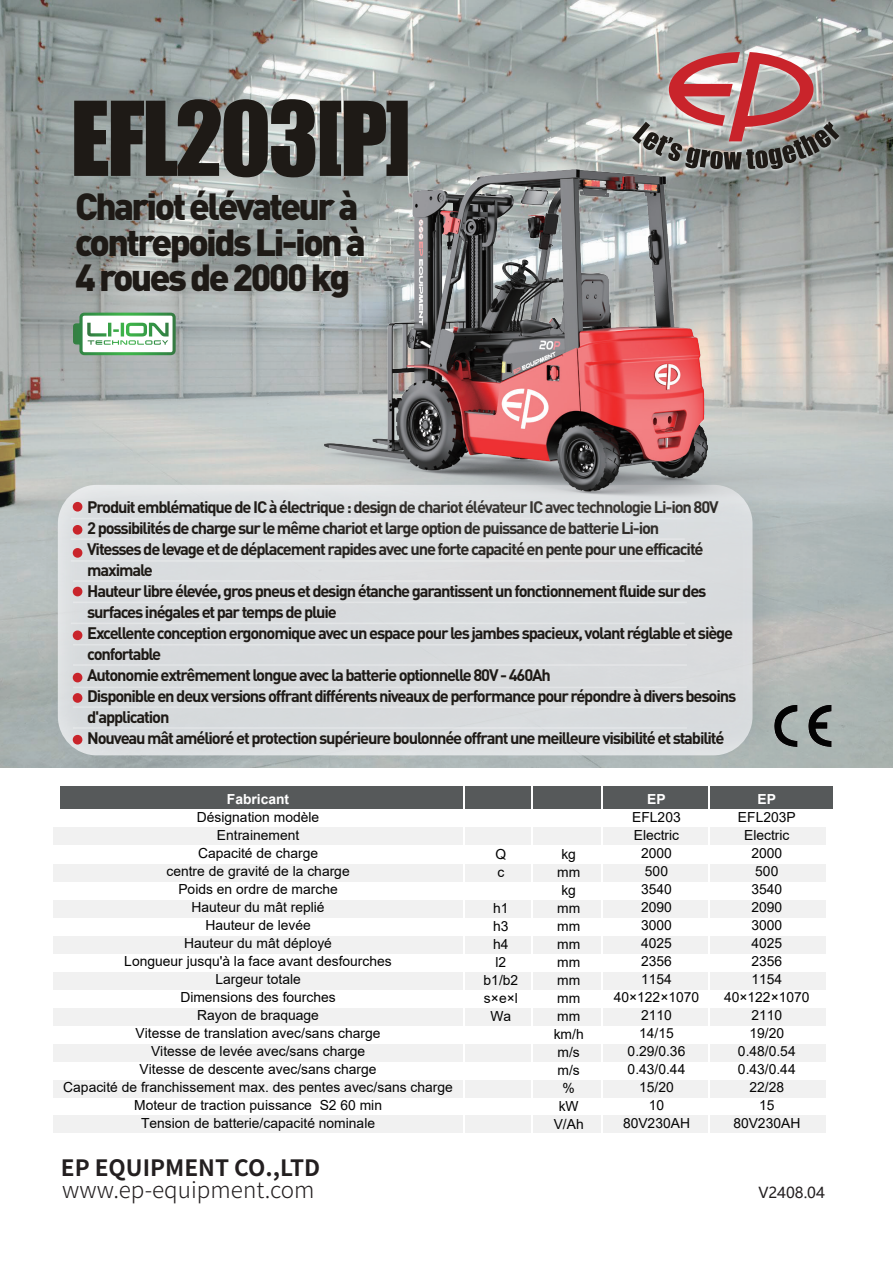
<style>
.page{position:relative;width:893px;height:1263px;background:#fff}
.page>*{position:absolute;margin:0;border:0;box-sizing:border-box;transform-origin:0 0}
.t1{font:95.1px "Impact";letter-spacing:-.03em;color:#1e1a16}
.t2{font:900 37.35px/35.2px "DIN";letter-spacing:-.07em;color:#1e1a16}
.t3{font:300 22.5px "Source Han Sans CN";color:#231f20}
.t4{font:700 22.5px "Source Han Sans CN";color:#231f20}
.t5{font:700 16.5px/21px "DIN";letter-spacing:-.07em;color:#1e1a16}
.t6{font:15px "Microsoft Ya Hei";color:#231f20}
.t7{font:13.8px/18px "Arial";color:#030303;text-align:center}
.t8{font:700 13.8px "Arial";color:#fff}
</style>
<div class="page">
<div style="left:60px;top:786px;width:82px;height:23px;background:#56595a"></div>
<div style="left:141px;top:786px;width:270px;height:23px;background:#56595a"></div>
<div style="left:410px;top:786px;width:423px;height:23px;background:#56595a"></div>
<div style="left:53px;top:827px;width:82px;height:18px;background:#f1f1f1"></div>
<div style="left:134px;top:827px;width:271px;height:18px;background:#f1f1f1"></div>
<div style="left:404px;top:827px;width:422px;height:18px;background:#f1f1f1"></div>
<div style="left:53px;top:863px;width:82px;height:18px;background:#f1f1f1"></div>
<div style="left:134px;top:863px;width:271px;height:18px;background:#f1f1f1"></div>
<div style="left:404px;top:863px;width:422px;height:18px;background:#f1f1f1"></div>
<div style="left:53px;top:899px;width:82px;height:18px;background:#f1f1f1"></div>
<div style="left:134px;top:899px;width:271px;height:18px;background:#f1f1f1"></div>
<div style="left:404px;top:899px;width:422px;height:18px;background:#f1f1f1"></div>
<div style="left:53px;top:936px;width:82px;height:18px;background:#f1f1f1"></div>
<div style="left:134px;top:936px;width:271px;height:18px;background:#f1f1f1"></div>
<div style="left:404px;top:936px;width:422px;height:18px;background:#f1f1f1"></div>
<div style="left:53px;top:972px;width:82px;height:18px;background:#f1f1f1"></div>
<div style="left:134px;top:972px;width:271px;height:18px;background:#f1f1f1"></div>
<div style="left:404px;top:972px;width:422px;height:18px;background:#f1f1f1"></div>
<div style="left:53px;top:1008px;width:82px;height:18px;background:#f1f1f1"></div>
<div style="left:134px;top:1008px;width:271px;height:18px;background:#f1f1f1"></div>
<div style="left:404px;top:1008px;width:422px;height:18px;background:#f1f1f1"></div>
<div style="left:53px;top:1044px;width:82px;height:18px;background:#f1f1f1"></div>
<div style="left:134px;top:1044px;width:271px;height:18px;background:#f1f1f1"></div>
<div style="left:404px;top:1044px;width:422px;height:18px;background:#f1f1f1"></div>
<div style="left:53px;top:1080px;width:82px;height:18px;background:#f1f1f1"></div>
<div style="left:134px;top:1080px;width:271px;height:18px;background:#f1f1f1"></div>
<div style="left:404px;top:1080px;width:422px;height:18px;background:#f1f1f1"></div>
<div style="left:53px;top:1115px;width:82px;height:18px;background:#f1f1f1"></div>
<div style="left:134px;top:1115px;width:271px;height:18px;background:#f1f1f1"></div>
<div style="left:404px;top:1115px;width:422px;height:18px;background:#f1f1f1"></div>
<hr style="left:463px;top:776px;width:2px;height:413px;background:#fff">
<hr style="left:531px;top:777px;width:1px;height:413px;background:#fff">
<hr style="left:601px;top:776px;width:2px;height:413px;background:#fff">
<hr style="left:708px;top:776px;width:2px;height:413px;background:#fff">
<img style="left:820px;top:698px;width:16px;height:53px">
<img style="left:9px;top:582px;width:811px;height:220px">
<hr style="left:73px;top:601px;width:614px;height:2px;background:#fff">
<hr style="left:73px;top:644px;width:614px;height:1px;background:#fff">
<hr style="left:73px;top:664px;width:614px;height:2px;background:#fff">
<hr style="left:73px;top:687px;width:614px;height:1px;background:#fff">
<hr style="left:73px;top:706px;width:614px;height:2px;background:#fff">
<hr style="left:73px;top:727px;width:614px;height:2px;background:#fff">
<hr style="left:71px;top:622px;width:614px;height:2px;background:#fff">
<div style="left:73px;top:587px;width:9px;height:9px;background:#c9242b;border-radius:50%"></div>
<div style="left:73px;top:630px;width:9px;height:10px;background:#c9242b;border-radius:50%"></div>
<div style="left:73px;top:673px;width:9px;height:9px;background:#c9242b;border-radius:50%"></div>
<div style="left:73px;top:693px;width:9px;height:10px;background:#c9242b;border-radius:50%"></div>
<div style="left:73px;top:735px;width:9px;height:9px;background:#c9242b;border-radius:50%"></div>
<img style="left:0;top:0;width:893px;height:582px">
<h1 class="t1" style="left:70px;top:65px;width:343px">EFL203[P]</h1>
<h2 class="t2" style="left:75px;top:187px;width:292px">Chariot élévateur à contrepoids Li-ion à<br>4 roues de 2000 kg</h2>
<p class="t5" style="left:87px;top:495px;width:651px">Produit emblématique de IC à électrique : design de chariot élévateur IC avec technologie Li-ion 80V<br>2 possibilités de charge sur le même chariot et large option de puissance de batterie Li-ion<br>Vitesses de levage et de déplacement rapides avec une forte capacité en pente pour une efficacité maximale<br>Hauteur libre élevée, gros pneus et design étanche garantissent un fonctionnement fluide sur des surfaces inégales et par temps de pluie<br>Excellente conception ergonomique avec un espace pour les jambes spacieux, volant réglable et siège confortable<br>Autonomie extrêmement longue avec la batterie optionnelle 80V - 460Ah<br>Disponible en deux versions offrant différents niveaux de performance pour répondre à divers besoins d'application<br>Nouveau mât amélioré et protection supérieure boulonnée offrant une meilleure visibilité et stabilité</p>
<p class="t8" style="left:227px;top:789px;width:64px">Fabricant</p>
<p class="t7" style="left:63px;top:808px;width:391px">Désignation modèle<br>Entrainement<br>Capacité de charge<br>centre de gravité de la charge<br>Poids en ordre de marche<br>Hauteur du mât replié<br>Hauteur de levée<br>Hauteur du mât déployé<br>Longueur jusqu'à la face avant desfourches<br>Largeur totale<br>Dimensions des fourches<br>Rayon de braquage<br>Vitesse de translation avec/sans charge<br>Vitesse de levée avec/sans charge<br>Vitesse de descente avec/sans charge<br>Capacité de franchissement max. des pentes avec/sans charge<br>Moteur de traction puissance S2 60 min<br>Tension de batterie/capacité nominale</p>
<h3 class="t4" style="left:61px;top:1156px;width:261px">EP EQUIPMENT CO.,LTD</h3>
<h3 class="t3" style="left:62px;top:1177px;width:254px">www.ep-equipment.com</h3>
<p class="t7" style="left:496px;top:845px;width:12px;text-align:left">Q c</p>
<p class="t7" style="left:484px;top:899px;width:36px">h1<br>h3<br>h4<br>l2 b1/b2 s×e×l<br>Wa</p>
<p class="t7" style="left:554px;top:845px;width:32px">kg mm kg mm mm mm mm mm mm mm km/h m/s m/s % kW<br>V/Ah</p>
<p class="t8" style="left:647px;top:790px;width:20px">EP</p>
<p class="t7" style="left:614px;top:808px;width:87px">EFL203<br>Electric<br>2000<br>500<br>3540<br>2090<br>3000<br>4025<br>2356<br>1154<br>40×122×1070<br>2110<br>14/15<br>0.29/0.36<br>0.43/0.44<br>15/20<br>10<br>80V230AH</p>
<p class="t8" style="left:758px;top:790px;width:20px">EP</p>
<p class="t7" style="left:724px;top:808px;width:87px">EFL203P<br>Electric<br>2000<br>500<br>3540<br>2090<br>3000<br>4025<br>2356<br>1154<br>40×122×1070<br>2110<br>19/20<br>0.48/0.54<br>0.43/0.44<br>22/28<br>15<br>80V230AH</p>
<p class="t6" style="left:758px;top:1182px;width:68px">V2408.04</p>
</div>
